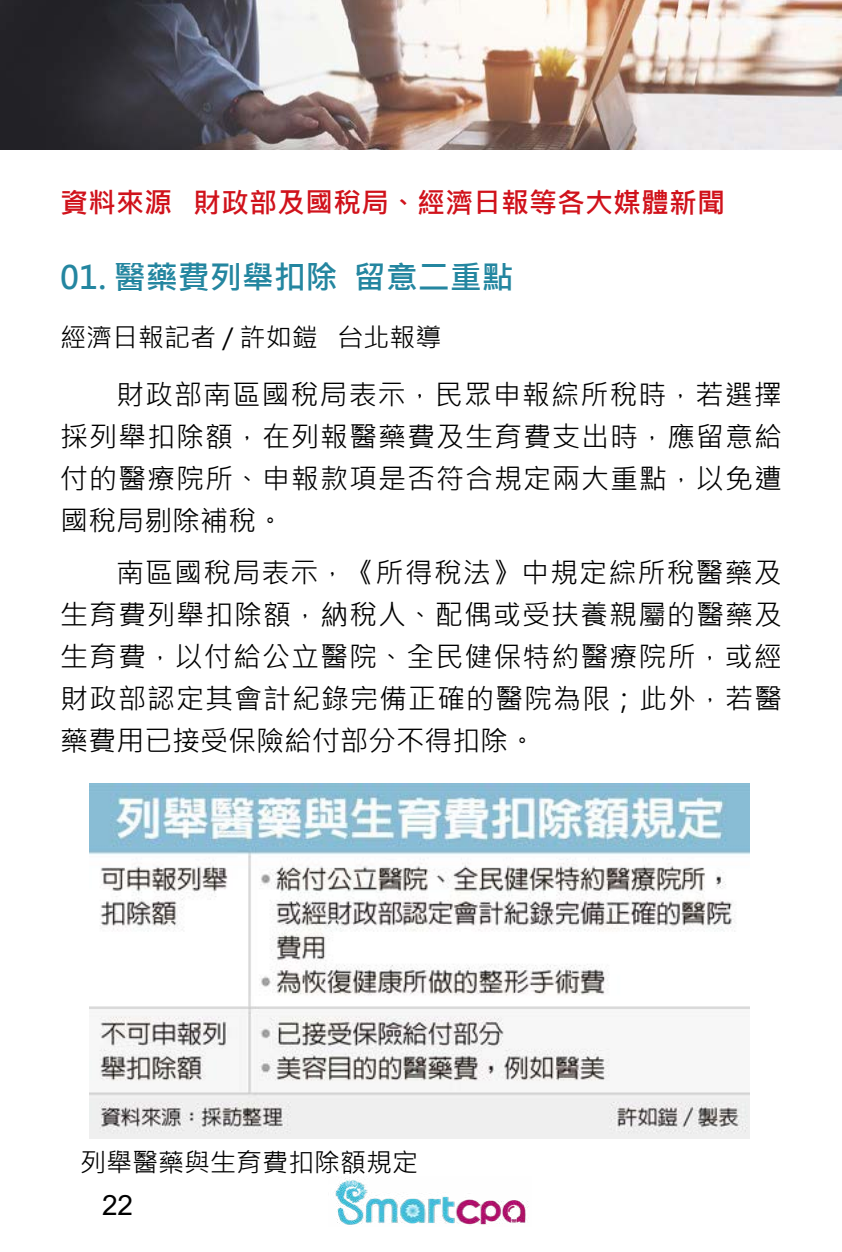
<style>
.page{position:relative;width:842px;height:1252px;background:#fff}
.page>*{position:absolute;margin:0;border:0;box-sizing:border-box;transform-origin:0 0}
.t1{font:700 32px "Microsoft Jheng Hei";color:#2486a0}
.t2{font:28px/42px "Microsoft Jheng Hei";letter-spacing:.035em;color:#000;text-align:justify}
.t3{font:700 28px "Microsoft Jheng Hei";color:#d0121b}
.t4{font:28px "Arial";color:#000}
.t5{font:26px "Microsoft Jheng Hei";color:#000}
</style>
<div class="page">
<img style="left:335px;top:1177px;width:194px;height:48px">
<img style="left:0;top:0;width:842px;height:150px">
<img style="left:90px;top:784px;width:659px;height:355px">
<p class="t3" style="left:60px;top:185px;width:666px">資料來源 財政部及國稅局、經濟日報等各大媒體新聞</p>
<p class="t1" style="left:60px;top:258px;width:455px">01. 醫藥費列舉扣除 留意二重點</p>
<p class="t5" style="left:60px;top:321px;width:383px">經濟日報記者 / 許如鎧 台北報導</p>
<p class="t2" style="left:60px;top:374px;width:724px;text-indent:56px">財政部南區國稅局表示，民眾申報綜所稅時，若選擇採列舉扣除額，在列報醫藥費及生育費支出時，應留意給付的醫療院所、申報款項是否符合規定兩大重點，以免遭國稅局剔除補稅。</p>
<p class="t2" style="left:60px;top:552px;width:724px;text-indent:56px">南區國稅局表示，《所得稅法》中規定綜所稅醫藥及生育費列舉扣除額，納稅人、配偶或受扶養親屬的醫藥及生育費，以付給公立醫院、全民健保特約醫療院所，或經財政部認定其會計紀錄完備正確的醫院為限；此外，若醫藥費用已接受保險給付部分不得扣除。</p>
<p class="t5" style="left:80px;top:1146px;width:339px">列舉醫藥與生育費扣除額規定</p>
<p class="t4" style="left:102px;top:1186px;width:33px">22</p>
</div>
